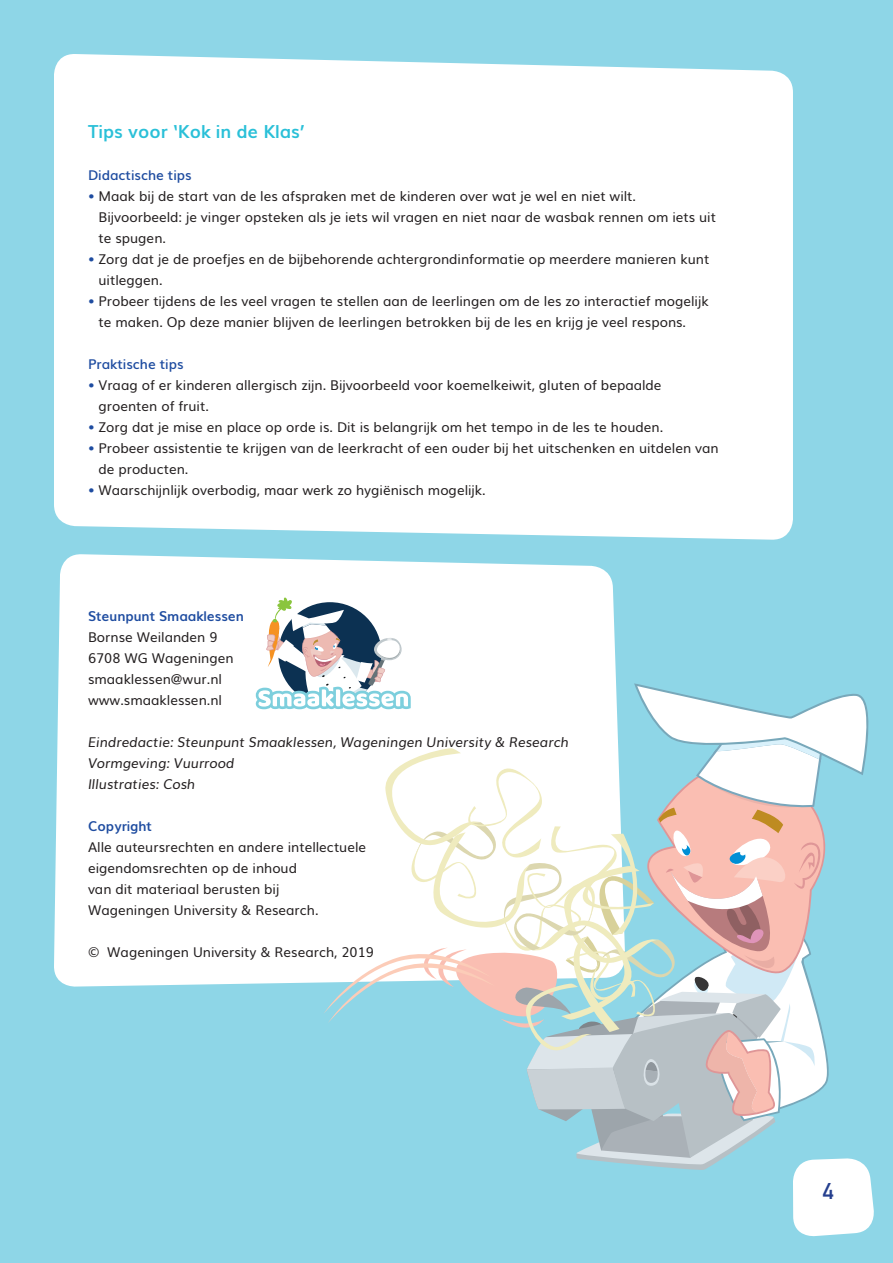
<style>
.page{position:relative;width:893px;height:1263px;background:#8ed6e7}
.page>*{position:absolute;margin:0;border:0;box-sizing:border-box;transform-origin:0 0}
.t1{font:700 30px "DIN Alternate";color:#253f8e}
.t2{font:700 22.5px "DIN Alternate";color:#253f8e}
.t3{font:700 18px "Muli";color:#2ac0d8}
.t4{font:13.5px/21px "Muli";color:#231f20}
.t5{font:italic 13.5px/21px "Muli";color:#231f20}
.t6{font:600 13.5px "Muli";color:#1e4ca0}
.t7{font:700 13.5px "Muli";color:#1e4ca0}
.s1{color:#1e4ca0}
</style>
<div class="page">
<div style="left:54px;top:554px;width:560px;height:433px;background:#fff"></div>
<div style="left:54px;top:54px;width:739px;height:486px;background:#fff"></div>
<svg style="left:256px;top:597px;width:618px;height:640px"></svg>
<h3 class="t3" style="left:88px;top:117px;width:219px">Tips voor ‘Kok in de Klas’</h3>
<p class="t6" style="left:88px;top:164px;width:105px">Didactische tips</p>
<p class="t4" style="left:98px;top:185px;width:619px;text-indent:-10px"><span class="s1">•</span> Maak bij de start van de les afspraken met de kinderen over wat je wel en niet wilt.<br>Bijvoorbeeld: je vinger opsteken als je iets wil vragen en niet naar de wasbak rennen om iets uit te spugen.</p>
<p class="t4" style="left:98px;top:248px;width:612px;text-indent:-10px"><span class="s1">•</span> Zorg dat je de proefjes en de bijbehorende achtergrondinformatie op meerdere manieren kunt uitleggen.</p>
<p class="t4" style="left:98px;top:290px;width:612px;text-indent:-10px"><span class="s1">•</span> Probeer tijdens de les veel vragen te stellen aan de leerlingen om de les zo interactief mogelijk te maken. Op deze manier blijven de leerlingen betrokken bij de les en krijg je veel respons.</p>
<p class="t6" style="left:88px;top:353px;width:97px">Praktische tips</p>
<p class="t4" style="left:98px;top:374px;width:565px;text-indent:-10px"><span class="s1">•</span> Vraag of er kinderen allergisch zijn. Bijvoorbeeld voor koemelkeiwit, gluten of bepaalde groenten of fruit.</p>
<p class="t4" style="left:88px;top:416px;width:577px"><span class="s1">•</span> Zorg dat je mise en place op orde is. Dit is belangrijk om het tempo in de les te houden.</p>
<p class="t4" style="left:98px;top:437px;width:622px;text-indent:-10px"><span class="s1">•</span> Probeer assistentie te krijgen van de leerkracht of een ouder bij het uitschenken en uitdelen van de producten.</p>
<p class="t4" style="left:88px;top:479px;width:399px"><span class="s1">•</span> Waarschijnlijk overbodig, maar werk zo hygiënisch mogelijk.</p>
<p class="t7" style="left:88px;top:605px;width:157px">Steunpunt Smaaklessen</p>
<p class="t4" style="left:88px;top:626px;width:147px">Bornse Weilanden 9<br>6708 WG Wageningen smaaklessen@wur.nl www.smaaklessen.nl</p>
<p class="t5" style="left:88px;top:731px;width:482px">Eindredactie: Steunpunt Smaaklessen, Wageningen University &amp; Research<br>Vormgeving: Vuurrood<br>Illustraties: Cosh</p>
<p class="t7" style="left:88px;top:815px;width:65px">Copyright</p>
<p class="t4" style="left:88px;top:836px;width:280px">Alle auteursrechten en andere intellectuele eigendomsrechten op de inhoud<br>van dit materiaal berusten bij<br>Wageningen University &amp; Research.</p>
<p class="t4" style="left:88px;top:941px;width:287px">© Wageningen University &amp; Research, 2019</p>
<h2 class="t2" style="left:823px;top:1174px;width:12px">4</h2>
<h1 class="t1" style="left:823px;top:1172px;width:16px">4</h1>
</div>
